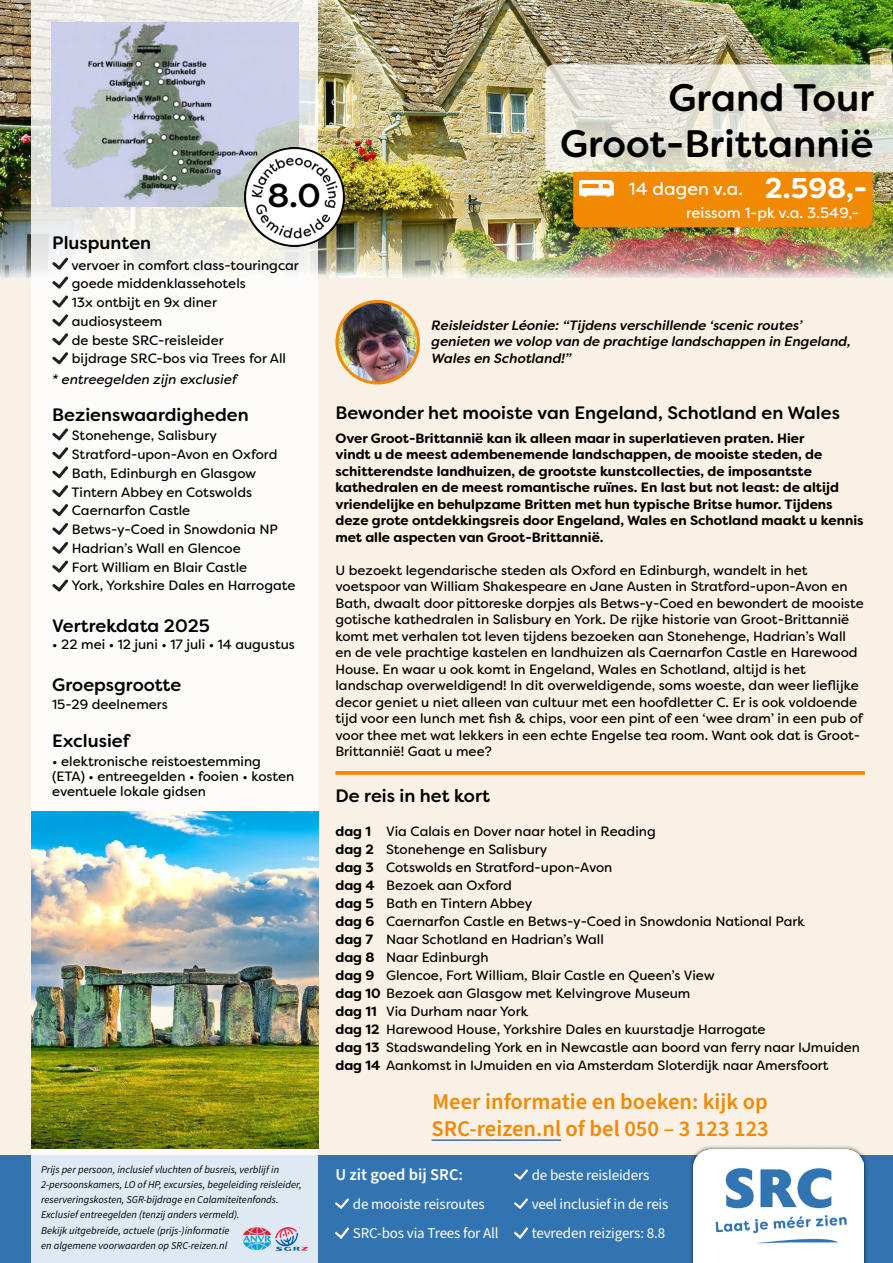
<style>
.page{position:relative;width:893px;height:1263px;background:#fff}
.page>*{position:absolute;margin:0;border:0;box-sizing:border-box;transform-origin:0 0}
.t1{font:500 38.25px "Filson Soft";color:#000}
.t2{font:500 33px "Filson Soft";color:#000}
.t3{font:700 28.5px "Filson Soft";color:#fff}
.t4{font:600 22.5px "Source Sans Pro";color:#f18903}
.t5{font:500 18px "Filson Soft";color:#000}
.t6{font:18px "Filson Soft";color:#fff}
.t7{font:600 16.5px "Source Sans Pro";color:#fff}
.t8{font:15px "Source Sans Pro";letter-spacing:-.01em;color:#fff}
.t9{font:15px "Filson Soft";color:#fff}
.t10{font:13.5px/16.5px "Filson Soft";color:#000}
.t11{font:700 13.5px/16.5px "Filson Soft";color:#000}
.t12{font:italic 500 13.5px/16.5px "Filson Soft";color:#000}
.t13{font:italic 13.5px "Filson Soft";color:#000}
.t14{font:italic 10.5px/15px "Source Sans Variable";color:#000}
.s1{font-weight:700}
</style>
<div class="page">
<img style="left:0;top:0;width:893px;height:279px">
<div style="left:0;top:279px;width:893px;height:876px;background:#f9f1e5"></div>
<div style="left:0;top:1155px;width:893px;height:108px;background:#3274b1"></div>
<div style="left:689px;top:1145px;width:179px;height:118px;background:#000;opacity:.7"></div>
<img style="left:693px;top:1149px;width:171px;height:114px">
<svg style="left:32px;top:0;width:286px;height:1263px;fill:#fefcfb"></svg>
<img style="left:243px;top:1228px;width:27px;height:22px">
<img style="left:275px;top:1228px;width:32px;height:22px">
<svg style="left:515px;top:1228px;width:12px;height:10px"></svg>
<svg style="left:515px;top:1199px;width:12px;height:10px"></svg>
<svg style="left:515px;top:1169px;width:12px;height:10px"></svg>
<svg style="left:335px;top:1228px;width:13px;height:10px"></svg>
<svg style="left:335px;top:1199px;width:13px;height:10px"></svg>
<hr style="left:432px;top:1139px;width:129px;height:2px;background:#3274b1">
<svg style="left:335px;top:771px;width:530px;height:4px"></svg>
<img style="left:337px;top:301px;width:81px;height:82px;border-radius:41px">
<div style="left:335px;top:300px;width:85px;height:84px;border:3px solid #f18903;border-radius:50%"></div>
<img style="left:32px;top:812px;width:286px;height:336px">
<svg style="left:52px;top:579px;width:16px;height:12px"></svg>
<svg style="left:52px;top:561px;width:16px;height:11px"></svg>
<svg style="left:52px;top:542px;width:16px;height:12px"></svg>
<svg style="left:52px;top:523px;width:16px;height:12px"></svg>
<svg style="left:52px;top:504px;width:16px;height:12px"></svg>
<svg style="left:52px;top:485px;width:16px;height:12px"></svg>
<svg style="left:52px;top:466px;width:16px;height:12px"></svg>
<svg style="left:52px;top:447px;width:16px;height:12px"></svg>
<svg style="left:52px;top:428px;width:16px;height:12px"></svg>
<svg style="left:52px;top:352px;width:16px;height:12px"></svg>
<svg style="left:52px;top:333px;width:16px;height:12px"></svg>
<svg style="left:52px;top:314px;width:16px;height:12px"></svg>
<svg style="left:52px;top:296px;width:16px;height:11px"></svg>
<svg style="left:52px;top:276px;width:16px;height:13px"></svg>
<svg style="left:52px;top:258px;width:16px;height:11px"></svg>
<img style="left:51px;top:22px;width:247px;height:185px">
<img style="left:244px;top:147px;width:100px;height:100px">
<svg style="left:545px;top:64px;width:348px;height:163px"></svg>
<p class="t5" style="left:52px;top:231px;width:100px">Pluspunten</p>
<p class="t2" style="left:267px;top:174px;width:55px">8.0</p>
<p class="t10" style="left:71px;top:257px;width:229px">vervoer in comfort class-touringcar</p>
<p class="t10" style="left:72px;top:275px;width:176px">goede middenklassehotels</p>
<p class="t10" style="left:72px;top:294px;width:147px">13x ontbijt en 9x diner</p>
<p class="t10" style="left:72px;top:313px;width:92px">audiosysteem</p>
<p class="t10" style="left:72px;top:332px;width:153px">de beste SRC-reisleider</p>
<p class="t10" style="left:72px;top:350px;width:216px">bijdrage SRC-bos via Trees for All</p>
<p class="t13" style="left:52px;top:370px;width:186px">* entreegelden zijn exclusief</p>
<p class="t5" style="left:52px;top:404px;width:198px">Bezienswaardigheden</p>
<p class="t10" style="left:72px;top:427px;width:147px">Stonehenge, Salisbury</p>
<p class="t10" style="left:72px;top:446px;width:207px">Stratford-upon-Avon en Oxford</p>
<p class="t10" style="left:72px;top:465px;width:186px">Bath, Edinburgh en Glasgow</p>
<p class="t10" style="left:71px;top:484px;width:182px">Tintern Abbey en Cotswolds</p>
<p class="t10" style="left:72px;top:502px;width:120px">Caernarfon Castle</p>
<p class="t10" style="left:72px;top:521px;width:208px">Betws-y-Coed in Snowdonia NP</p>
<p class="t10" style="left:72px;top:540px;width:170px">Hadrian’s Wall en Glencoe</p>
<p class="t10" style="left:72px;top:559px;width:177px">Fort William en Blair Castle</p>
<p class="t10" style="left:71px;top:577px;width:226px">York, Yorkshire Dales en Harrogate</p>
<p class="t5" style="left:52px;top:614px;width:159px">Vertrekdata 2025</p>
<p class="t10" style="left:52px;top:636px;width:244px">• 22 mei • 12 juni • 17 juli • 14 augustus</p>
<p class="t5" style="left:52px;top:673px;width:131px">Groepsgrootte</p>
<p class="t10" style="left:52px;top:696px;width:117px">15-29 deelnemers</p>
<p class="t5" style="left:52px;top:729px;width:79px">Exclusief</p>
<p class="t10" style="left:52px;top:754px;width:244px;line-height:15px">• elektronische reistoestemming (ETA) • entreegelden • fooien • kosten eventuele lokale gidsen</p>
<p class="t14" style="left:41px;top:1162px;width:262px">Prijs per persoon, inclusief vluchten of busreis, verblijf in 2-persoonskamers, LO of HP, excursies, begeleiding reisleider, reserveringskosten, SGR-bijdrage en Calamiteitenfonds.<br>Exclusief entreegelden (tenzij anders vermeld).</p>
<p class="t14" style="left:41px;top:1222px;width:190px">Bekijk uitgebreide, actuele (prijs-)informatie</p>
<p class="t14" style="left:41px;top:1237px;width:188px">en algemene voorwaarden op SRC-reizen.nl</p>
<p class="t1" style="left:668px;top:73px;width:207px">Grand Tour</p>
<p class="t1" style="left:560px;top:118px;width:315px">Groot-Brittannië</p>
<p class="t6" style="left:629px;top:177px;width:116px">14 dagen v.a.</p>
<p class="t3" style="left:765px;top:170px;width:104px">2.598,-</p>
<p class="t9" style="left:686px;top:203px;width:174px">reissom 1-pk v.a. 3.549,-</p>
<p class="t12" style="left:432px;top:317px;width:373px">Reisleidster Léonie: “Tijdens verschillende ‘scenic routes’</p>
<p class="t12" style="left:432px;top:333px;width:421px">genieten we volop van de prachtige landschappen in Engeland,<br>Wales en Schotland!”</p>
<p class="t5" style="left:335px;top:401px;width:506px">Bewonder het mooiste van Engeland, Schotland en Wales</p>
<p class="t11" style="left:335px;top:430px;width:530px">Over Groot-Brittannië kan ik alleen maar in superlatieven praten. Hier<br>vindt u de meest adembenemende landschappen, de mooiste steden, de schitterendste landhuizen, de grootste kunstcollecties, de imposantste kathedralen en de meest romantische ruïnes. En last but not least: de altijd vriendelijke en behulpzame Britten met hun typische Britse humor. Tijdens deze grote ontdekkingsreis door Engeland, Wales en Schotland maakt u kennis met alle aspecten van Groot-Brittannië.</p>
<p class="t10" style="left:335px;top:561px;width:530px">U bezoekt legendarische steden als Oxford en Edinburgh, wandelt in het voetspoor van William Shakespeare en Jane Austen in Stratford-upon-Avon en Bath, dwaalt door pittoreske dorpjes als Betws-y-Coed en bewondert de mooiste gotische kathedralen in Salisbury en York. De rijke historie van Groot-Brittannië komt met verhalen tot leven tijdens bezoeken aan Stonehenge, Hadrian’s Wall en de vele prachtige kastelen en landhuizen als Caernarfon Castle en Harewood House. En waar u ook komt in Engeland, Wales en Schotland, altijd is het landschap overweldigend! In dit overweldigende, soms woeste, dan weer lieflijke decor geniet u niet alleen van cultuur met een hoofdletter C. Er is ook voldoende tijd voor een lunch met fish &amp; chips, voor een pint of een ‘wee dram’ in een pub of voor thee met wat lekkers in een echte Engelse tea room. Want ook dat is Groot-Brittannië! Gaat u mee?</p>
<p class="t5" style="left:335px;top:784px;width:156px">De reis in het kort</p>
<p class="t10" style="left:386px;top:823px;width:271px">Via Calais en Dover naar hotel in Reading</p>
<p class="t10" style="left:386px;top:841px;width:163px">Stonehenge en Salisbury</p>
<p class="t10" style="left:386px;top:859px;width:228px">Cotswolds en Stratford-upon-Avon</p>
<p class="t10" style="left:386px;top:877px;width:127px">Bezoek aan Oxford</p>
<p class="t10" style="left:386px;top:895px;width:148px">Bath en Tintern Abbey</p>
<p class="t10" style="left:386px;top:913px;width:420px">Caernarfon Castle en Betws-y-Coed in Snowdonia National Park</p>
<p class="t10" style="left:386px;top:931px;width:219px">Naar Schotland en Hadrian’s Wall</p>
<p class="t10" style="left:386px;top:949px;width:104px">Naar Edinburgh</p>
<p class="t10" style="left:386px;top:967px;width:330px">Glencoe, Fort William, Blair Castle en Queen’s View</p>
<p class="t10" style="left:335px;top:985px;width:356px"><span class="s1">dag 10</span> Bezoek aan Glasgow met Kelvingrove Museum</p>
<p class="t10" style="left:386px;top:1003px;width:143px">Via Durham naar York</p>
<p class="t10" style="left:386px;top:1021px;width:381px">Harewood House, Yorkshire Dales en kuurstadje Harrogate</p>
<p class="t10" style="left:386px;top:1039px;width:475px">Stadswandeling York en in Newcastle aan boord van ferry naar IJmuiden</p>
<p class="t10" style="left:335px;top:1057px;width:495px"><span class="s1">dag 14</span> Aankomst in IJmuiden en via Amsterdam Sloterdijk naar Amersfoort</p>
<p class="t11" style="left:335px;top:823px;width:37px">dag 1</p>
<p class="t11" style="left:335px;top:841px;width:40px">dag 2</p>
<p class="t11" style="left:335px;top:859px;width:40px">dag 3</p>
<p class="t11" style="left:335px;top:877px;width:41px">dag 4</p>
<p class="t11" style="left:335px;top:895px;width:40px">dag 5</p>
<p class="t11" style="left:335px;top:913px;width:40px">dag 6</p>
<p class="t11" style="left:335px;top:931px;width:39px">dag 7</p>
<p class="t11" style="left:335px;top:949px;width:41px">dag 8</p>
<p class="t11" style="left:335px;top:967px;width:40px">dag 9</p>
<p class="t11" style="left:335px;top:1003px;width:43px">dag 11</p>
<p class="t11" style="left:335px;top:1021px;width:45px">dag 12</p>
<p class="t11" style="left:335px;top:1039px;width:45px">dag 13</p>
<p class="t4" style="left:433px;top:1086px;width:337px">Meer informatie en boeken: kijk op</p>
<p class="t4" style="left:432px;top:1113px;width:339px">SRC-reizen.nl of bel 050 – 3 123 123</p>
<p class="t7" style="left:335px;top:1163px;width:129px">U zit goed bij SRC:</p>
<p class="t8" style="left:532px;top:1164px;width:119px">de beste reisleiders</p>
<p class="t8" style="left:353px;top:1194px;width:133px">de mooiste reisroutes</p>
<p class="t8" style="left:532px;top:1194px;width:138px">veel inclusief in de reis</p>
<p class="t8" style="left:353px;top:1223px;width:147px">SRC-bos via Trees for All</p>
<p class="t8" style="left:532px;top:1223px;width:135px">tevreden reizigers: 8.8</p>
</div>
